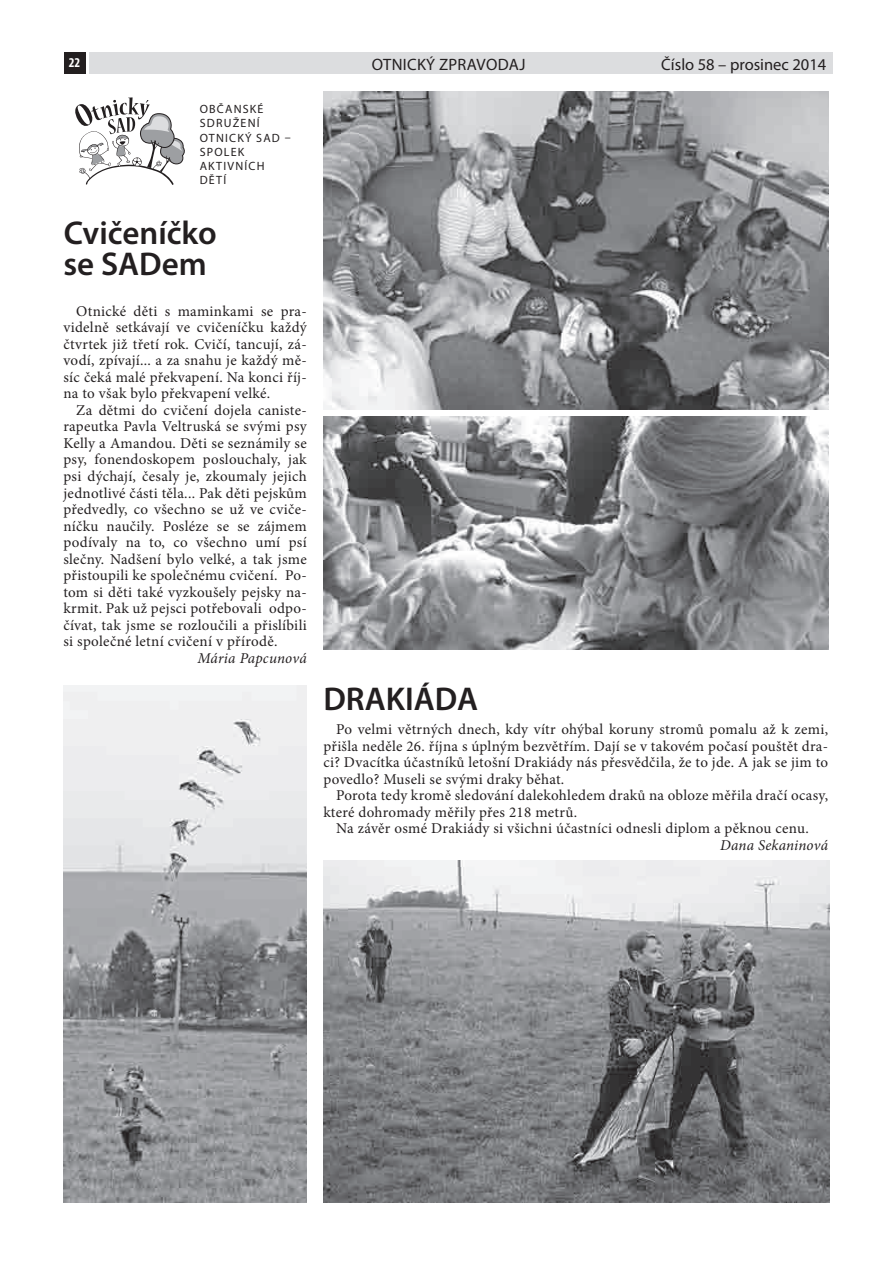
<style>
.page{position:relative;width:893px;height:1263px;background:#fff}
.page>*{position:absolute;margin:0;border:0;box-sizing:border-box;transform-origin:0 0}
.t1{font:600 33px/31.5px "Myriad Pro";color:#231f20}
.t2{font:16.5px "Myriad Pro";color:#231f20}
.t3{font:16.5px "Myriad Pro";letter-spacing:.02em;color:#231f20}
.t4{font:15px/16.5px "Minion Pro";letter-spacing:.02em;color:#231f20;text-align:justify}
.t5{font:italic 15px "Minion Pro";letter-spacing:.01em;color:#231f20}
.t6{font:700 condensed 13.5px "Myriad Pro";color:#fff}
.t7{font:12px/14.2px "Myriad Pro";letter-spacing:.1em;color:#231f20}
</style>
<div class="page">
<div style="left:89px;top:52px;width:742px;height:21px;background:#dcdddf"></div>
<div style="left:64px;top:52px;width:21px;height:21px;background:#231f20"></div>
<svg style="left:75px;top:97px;width:110px;height:88px"></svg>
<img style="left:323px;top:91px;width:504px;height:319px">
<img style="left:323px;top:416px;width:504px;height:233px">
<img style="left:323px;top:860px;width:506px;height:342px">
<img style="left:63px;top:685px;width:244px;height:517px">
<p class="t6" style="left:69px;top:54px;width:13px">22</p>
<p class="t3" style="left:371px;top:54px;width:155px">OTNICKÝ ZPRAVODAJ</p>
<p class="t2" style="left:661px;top:54px;width:166px">ČÍSLO 58 – PROSINEC 2014</p>
<p class="t7" style="left:200px;top:102px;width:92px">OBČANSKÉ<br>SDRUŽENÍ<br>OTNICKÝ SAD –<br>SPOLEK<br>AKTIVNÍCH<br>DĚTÍ</p>
<h1 class="t1" style="left:63px;top:216px;width:155px">cvičeníčko se SAdem</h1>
<p class="t4" style="left:63px;top:303px;width:245px;text-indent:13px">Otnické děti s maminkami se pra&shy;videlně setkávají ve cvičeníčku každý čtvrtek již třetí rok. Cvičí, tancují, zá&shy;vodí, zpívají... a za snahu je každý mě&shy;síc čeká malé překvapení. Na konci říj&shy;na to však bylo překvapení velké.</p>
<p class="t4" style="left:63px;top:402px;width:245px;text-indent:13px">Za dětmi do cvičení dojela caniste&shy;rapeutka Pavla Veltruská se svými psy Kelly a Amandou. Děti se seznámily se psy, fonendoskopem poslouchaly, jak psi dýchají, česaly je, zkoumaly jejich jednotlivé části těla... Pak děti pejskům předvedly, co všechno se už ve cviče&shy;níčku naučily. Posléze se se zájmem podívaly na to, co všechno umí psí slečny. Nadšení bylo velké, a tak jsme přistoupili ke společnému cvičení. Po&shy;tom si děti také vyzkoušely pejsky na&shy;krmit. Pak už pejsci potřebovali odpo&shy;čívat, tak jsme se rozloučili a přislíbili si společné letní cvičení v přírodě.</p>
<p class="t5" style="left:197px;top:647px;width:111px">Mária Papcunová</p>
<h1 class="t1" style="left:323px;top:682px;width:156px">dRAKIÁdA</h1>
<p class="t4" style="left:323px;top:721px;width:506px;text-indent:13px">Po velmi větrných dnech, kdy vítr ohýbal koruny stromů pomalu až k zemi, přišla neděle 26. října s úplným bezvětřím. Dají se v takovém počasí pouštět dra&shy;ci? Dvacítka účastníků letošní Drakiády nás přesvědčila, že to jde. A jak se jim to povedlo? Museli se svými draky běhat.</p>
<p class="t4" style="left:323px;top:787px;width:506px;text-indent:13px">Porota tedy kromě sledování dalekohledem draků na obloze měřila dračí ocasy, které dohromady měřily přes 218 metrů.</p>
<p class="t4" style="left:336px;top:820px;width:474px">Na závěr osmé Drakiády si všichni účastníci odnesli diplom a pěknou cenu.</p>
<p class="t5" style="left:719px;top:834px;width:109px">Dana Sekaninová</p>
</div>
